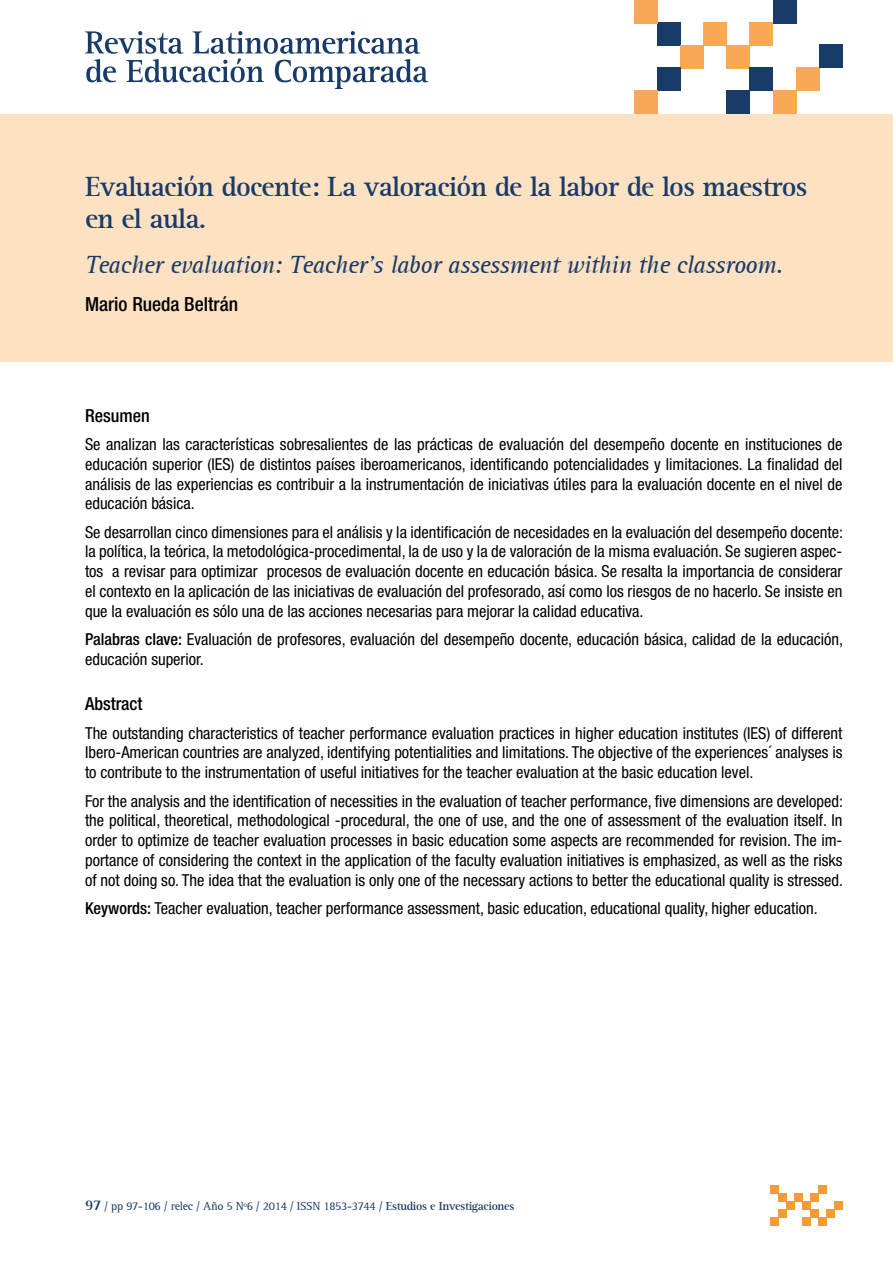
<style>
.page{position:relative;width:893px;height:1263px;background:#fff}
.page>*{position:absolute;margin:0;border:0;box-sizing:border-box;transform-origin:0 0}
.t1{font:700 28.5px/31.3px "AT Rotis Serif";letter-spacing:-.025em;color:#183b68}
.t2{font:italic 25.5px "AT Rotis Serif";letter-spacing:-.025em;color:#183b68}
.t3{font:500 condensed 19.5px "Helvetica Neue";color:#000}
.t4{font:500 condensed 18px "Helvetica Neue";color:#000}
.t5{font:condensed 16.5px/19.8px "Helvetica Neue";color:#000;text-align:justify}
.t6{font:12px "AT Rotis Serif";letter-spacing:-.025em;color:#183b68}
.s1{font-weight:500}
.s2{font-weight:700;font-size:15px}
.s3{font-weight:700}
</style>
<div class="page">
<svg style="left:85px;top:31px;width:343px;height:58px"></svg>
<div style="left:657px;top:23px;width:23px;height:23px;background:#183b68"></div>
<div style="left:680px;top:45px;width:24px;height:23px;background:#f9a956"></div>
<div style="left:657px;top:68px;width:23px;height:23px;background:#183b68"></div>
<div style="left:634px;top:91px;width:23px;height:23px;background:#f9a956"></div>
<div style="left:704px;top:22px;width:23px;height:24px;background:#f9a956"></div>
<div style="left:727px;top:45px;width:23px;height:23px;background:#f9a956"></div>
<div style="left:750px;top:22px;width:23px;height:24px;background:#f9a956"></div>
<div style="left:773px;top:0;width:23px;height:23px;background:#183b68"></div>
<div style="left:750px;top:68px;width:23px;height:23px;background:#183b68"></div>
<div style="left:727px;top:91px;width:23px;height:23px;background:#183b68"></div>
<div style="left:773px;top:91px;width:23px;height:23px;background:#f9a956"></div>
<div style="left:796px;top:67px;width:23px;height:24px;background:#f9a956"></div>
<div style="left:819px;top:45px;width:23px;height:23px;background:#183b68"></div>
<div style="left:634px;top:0;width:23px;height:23px;background:#f9a956"></div>
<div style="left:778px;top:1193px;width:8px;height:8px;background:#f89a38"></div>
<div style="left:786px;top:1201px;width:8px;height:8px;background:#f89a38"></div>
<div style="left:778px;top:1209px;width:8px;height:8px;background:#f89a38"></div>
<div style="left:770px;top:1217px;width:8px;height:8px;background:#f89a38"></div>
<div style="left:794px;top:1193px;width:8px;height:8px;background:#f89a38"></div>
<div style="left:802px;top:1201px;width:8px;height:8px;background:#f89a38"></div>
<div style="left:810px;top:1193px;width:8px;height:8px;background:#f89a38"></div>
<div style="left:818px;top:1186px;width:8px;height:8px;background:#f89a38"></div>
<div style="left:810px;top:1209px;width:8px;height:8px;background:#f89a38"></div>
<div style="left:802px;top:1217px;width:8px;height:8px;background:#f89a38"></div>
<div style="left:818px;top:1217px;width:8px;height:8px;background:#f89a38"></div>
<div style="left:826px;top:1209px;width:8px;height:8px;background:#f89a38"></div>
<div style="left:834px;top:1201px;width:8px;height:8px;background:#f89a38"></div>
<div style="left:770px;top:1186px;width:8px;height:8px;background:#f89a38"></div>
<div style="left:0;top:114px;width:893px;height:247px;background:#fde1c3"></div>
<h1 class="t1" style="left:85px;top:172px;width:724px">Evaluación docente: La valoración de la labor de los maestros en el aula.</h1>
<h2 class="t2" style="left:85px;top:250px;width:700px">Teacher evaluation: Teacher’s labor assessment within the classroom.</h2>
<p class="t3" style="left:85px;top:293px;width:155px">Mario Rueda Beltrán</p>
<p class="t4" style="left:85px;top:404px;width:66px">Resumen</p>
<p class="t5" style="left:85px;top:434px;width:759px">Se analizan las características sobresalientes de las prácticas de evaluación del desempeño docente en instituciones de educación superior (IES) de distintos países iberoamericanos, identificando potencialidades y limitaciones. La finalidad del análisis de las experiencias es contribuir a la instrumentación de iniciativas útiles para la evaluación docente en el nivel de educación básica.</p>
<p class="t5" style="left:85px;top:522px;width:759px">Se desarrollan cinco dimensiones para el análisis y la identificación de necesidades en la evaluación del desempeño docente: la política, la teórica, la metodológica-procedimental, la de uso y la de valoración de la misma evaluación. Se sugieren aspec&shy;tos a revisar para optimizar procesos de evaluación docente en educación básica. Se resalta la importancia de considerar el contexto en la aplicación de las iniciativas de evaluación del profesorado, así como los riesgos de no hacerlo. Se insiste en que la evaluación es sólo una de las acciones necesarias para mejorar la calidad educativa.</p>
<p class="t5" style="left:85px;top:629px;width:759px"><span class="s1">Palabras clave:</span> Evaluación de profesores, evaluación del desempeño docente, educación básica, calidad de la educación, educación superior.</p>
<p class="t4" style="left:85px;top:693px;width:59px">Abstract</p>
<p class="t5" style="left:85px;top:723px;width:759px">The outstanding characteristics of teacher performance evaluation practices in higher education institutes (IES) of different Ibero-American countries are analyzed, identifying potentialities and limitations. The objective of the experiences´ analyses is to contribute to the instrumentation of useful initiatives for the teacher evaluation at the basic education level.</p>
<p class="t5" style="left:85px;top:791px;width:760px">For the analysis and the identification of necessities in the evaluation of teacher performance, five dimensions are developed: the political, theoretical, methodological -procedural, the one of use, and the one of assessment of the evaluation itself. In order to optimize de teacher evaluation processes in basic education some aspects are recommended for revision. The im&shy;portance of considering the context in the application of the faculty evaluation initiatives is emphasized, as well as the risks of not doing so. The idea that the evaluation is only one of the necessary actions to better the educational quality is stressed.</p>
<p class="t5" style="left:85px;top:898px;width:734px"><span class="s1">Keywords:</span> Teacher evaluation, teacher performance assessment, basic education, educational quality, higher education.</p>
<p class="t6" style="left:85px;top:1199px;width:431px"><span class="s2">97</span> / pp 97-106 / relec / Año 5 Nº6 / 2014 / ISSN 1853-3744 / <span class="s3">Estudios e Investigaciones</span></p>
</div>
